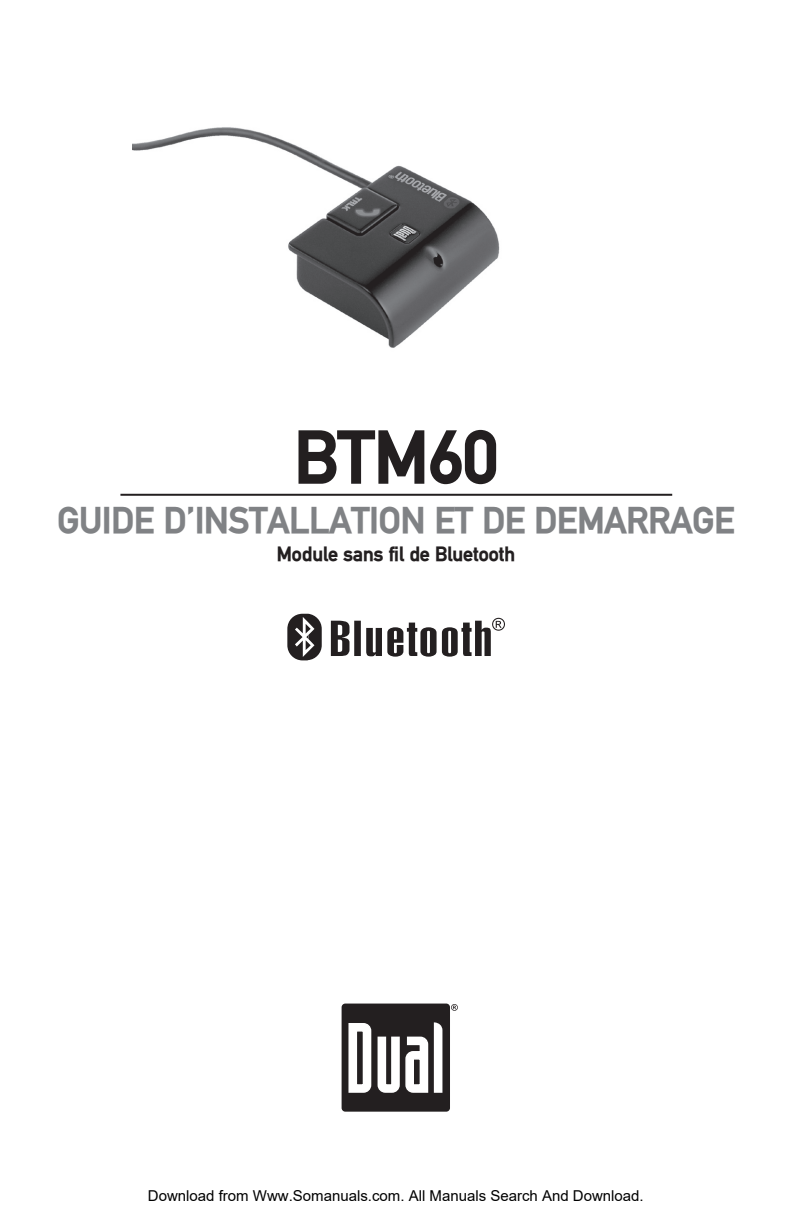
<style>
.page{position:relative;width:792px;height:1224px;background:#fff}
.page>*{position:absolute;margin:0;border:0;box-sizing:border-box;transform-origin:0 0}
.t1{font:700 72px "DIN Mittelschrift";color:#231f20}
.t2{font:700 36px "DIN Mittelschrift";color:#808285}
.t3{font:700 20px "DIN Mittelschrift";color:#231f20}
.t4{font:15px "Arial";color:#000}
</style>
<div class="page">
<svg style="left:341px;top:1003px;width:109px;height:109px"></svg>
<div style="left:342px;top:1004px;width:108px;height:107px;background:#231f20;border-radius:4px"></div>
<svg style="left:348px;top:1022px;width:95px;height:71px"></svg>
<svg style="left:451px;top:1004px;width:7px;height:7px"></svg>
<hr style="left:120px;top:494px;width:552px;height:2px;background:#231f20">
<svg style="left:287px;top:614px;width:218px;height:46px"></svg>
<img style="left:133px;top:127px;width:367px;height:221px">
<h1 class="t1" style="left:294px;top:415px;width:205px">BTM60</h1>
<h2 class="t2" style="left:58px;top:499px;width:678px">GUIDE D’INSTALLATION ET DE DEMARRAGE</h2>
<h3 class="t3" style="left:277px;top:542px;width:240px">Module sans fil de Bluetooth</h3>
<p class="t4" style="left:148px;top:1187px;width:497px">Download from Www.Somanuals.com. All Manuals Search And Download.</p>
</div>
